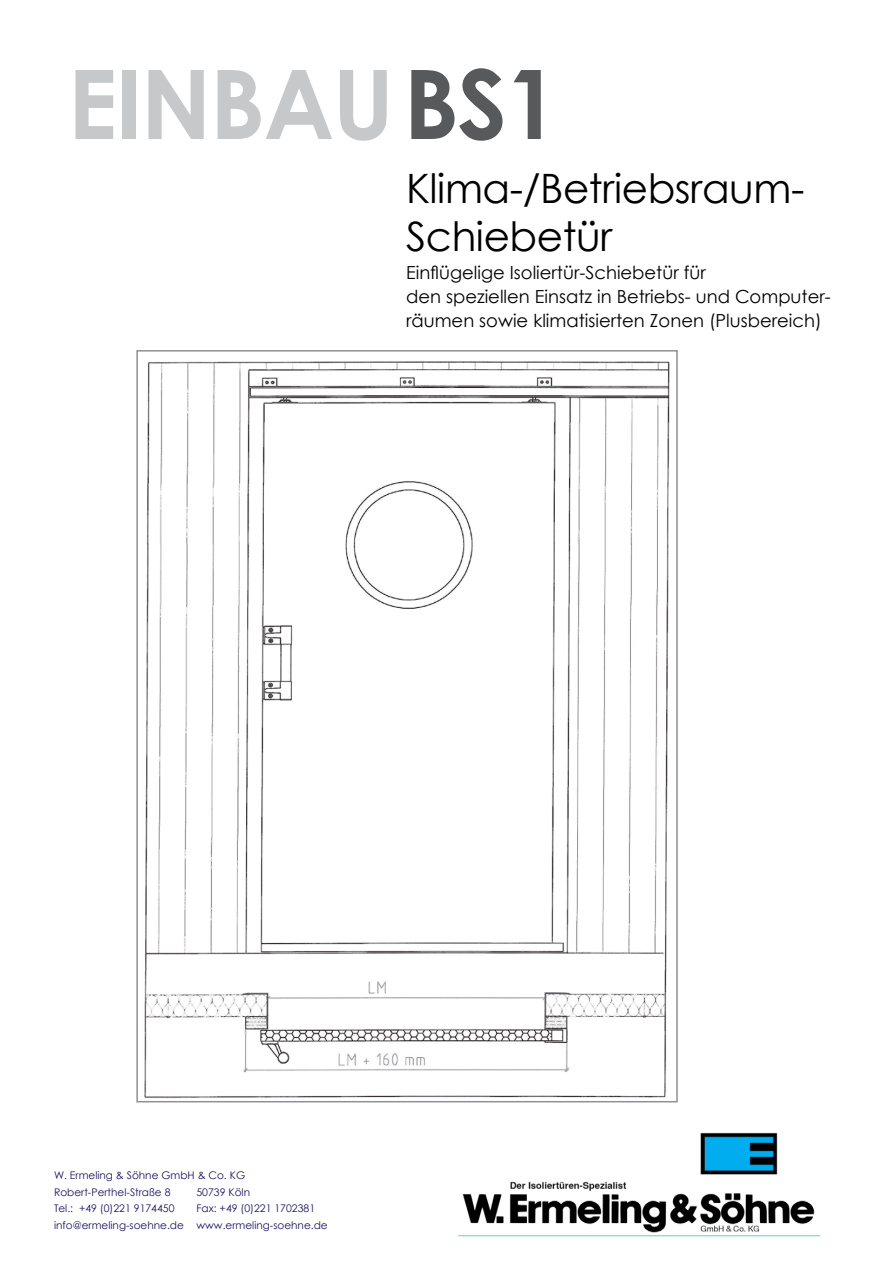
<style>
.page{position:relative;width:893px;height:1263px;background:#fff}
.page>*{position:absolute;margin:0;border:0;box-sizing:border-box;transform-origin:0 0}
.t1{font:700 96px "Century Gothic";letter-spacing:-.02em;color:#c7c8ca}
.t2{font:40.5px/48.6px "Century Gothic";letter-spacing:-.01em;color:#000}
.t3{font:18px/24px "Century Gothic";color:#000}
.t4{font:10.5px/16.5px "Century Gothic";color:#1b1464}
.s1{color:#58595b}
</style>
<div class="page">
<img style="left:458px;top:1132px;width:363px;height:105px">
<img style="left:144px;top:361px;width:526px;height:737px">
<h1 class="t1" style="left:68px;top:31px;width:493px">EINBAU<span class="s1">BS1</span></h1>
<h2 class="t2" style="left:406px;top:163px;width:400px">Klima-/Betriebsraum-<br>Schiebetür</h2>
<h3 class="t3" style="left:406px;top:261px;width:426px">Einflügelige Isoliertür-Schiebetür für<br>den speziellen Einsatz in Betriebs- und Computer&shy;räumen sowie klimatisierten Zonen (Plusbereich)</h3>
<p class="t4" style="left:54px;top:1167px;width:193px">W. Ermeling &amp; Söhne GmbH &amp; Co. KG<br>Robert-Perthel-Straße 8</p>
<p class="t4" style="left:196px;top:1184px;width:55px">50739 Köln</p>
<p class="t4" style="left:54px;top:1200px;width:122px">Tel.: +49 (0)221 9174450</p>
<p class="t4" style="left:54px;top:1200px;width:275px;text-indent:142px">Fax: +49 (0)221 1702381 info@ermeling-soehne.de www.ermeling-soehne.de</p>
</div>
